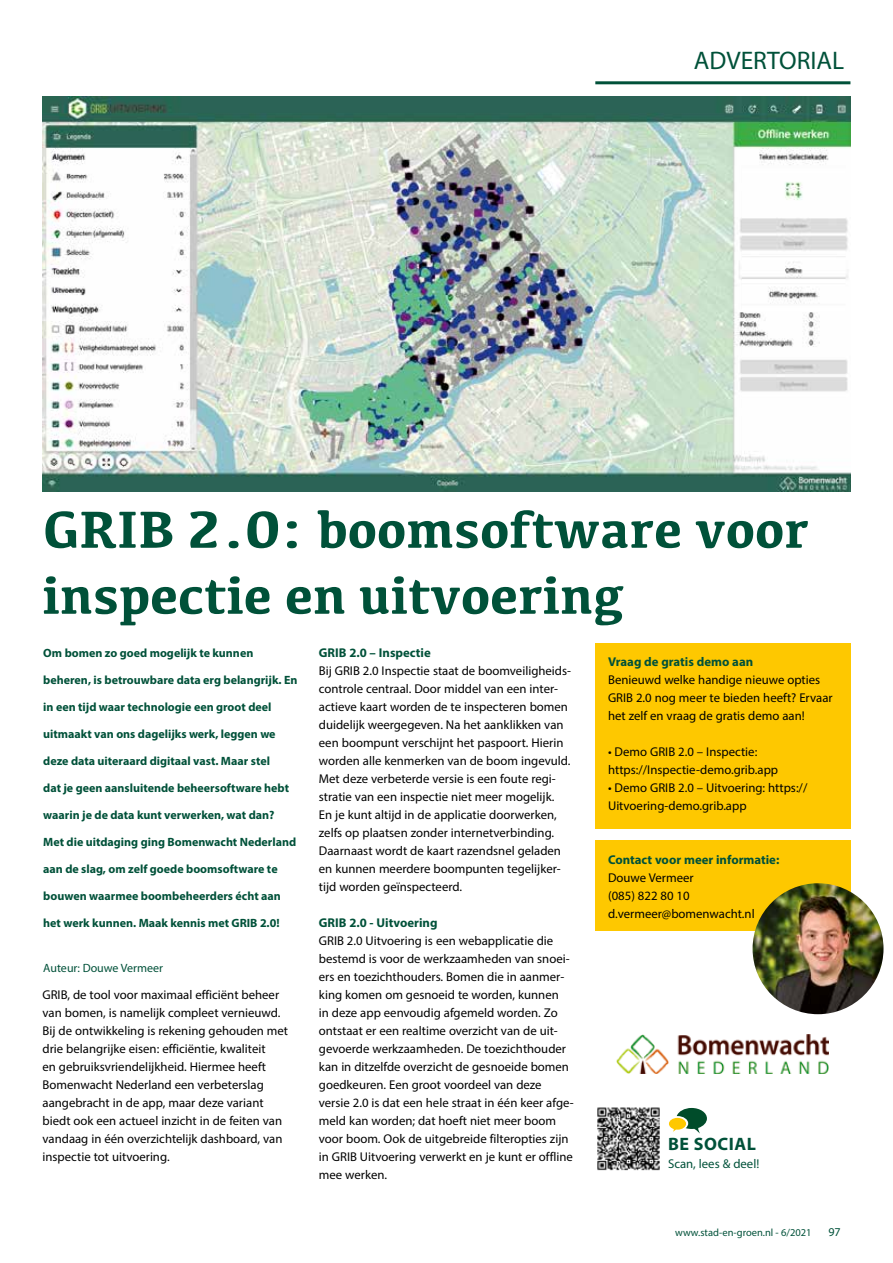
<style>
.page{position:relative;width:893px;height:1263px;background:#fff}
.page>*{position:absolute;margin:0;border:0;box-sizing:border-box;transform-origin:0 0}
.t1{font:700 54px/66px "Kefa";color:#005139}
.t2{font:25.5px "Myriad Pro";color:#005139}
.t3{font:700 18px "Myriad Pro";letter-spacing:.03em;color:#005139}
.t4{font:12.75px/18px "Myriad Pro";color:#000}
.t5{font:700 12.75px "Myriad Pro";color:#005139}
.t6{font:12.75px "Myriad Pro";color:#005139}
.t7{font:700 12px "Myriad Pro";color:#005139}
.t8{font:12px "Myriad Pro";color:#005139}
.t9{font:10.5px "Myriad Pro";color:#005139}
</style>
<div class="page">
<hr style="left:595px;top:81px;width:255px;height:3px;background:#005139">
<img style="left:43px;top:97px;width:807px;height:394px">
<div style="left:595px;top:643px;width:255px;height:185px;background:#fec800"></div>
<div style="left:595px;top:840px;width:255px;height:91px;background:#fec800"></div>
<img style="left:752px;top:883px;width:131px;height:131px;border-radius:65px">
<img style="left:617px;top:1035px;width:212px;height:38px">
<img style="left:597px;top:1107px;width:63px;height:64px">
<svg style="left:669px;top:1108px;width:38px;height:26px"></svg>
<h2 class="t2" style="left:694px;top:45px;width:152px">ADVERTORIAL</h2>
<h1 class="t1" style="left:43px;top:494px;width:768px">GRIB 2.0: boomsoftware voor inspectie en uitvoering</h1>
<p class="t5" style="left:608px;top:653px;width:147px">Vraag de gratis demo aan</p>
<p class="t4" style="left:608px;top:671px;width:226px">Benieuwd welke handige nieuwe opties<br>GRIB 2.0 nog meer te bieden heeft? Ervaar het zelf en vraag de gratis demo aan!</p>
<p class="t4" style="left:608px;top:743px;width:172px">• Demo GRIB 2.0 – Inspectie: https://Inspectie-demo.grib.app</p>
<p class="t4" style="left:608px;top:779px;width:201px">• Demo GRIB 2.0 – Uitvoering: https://<br>Uitvoering-demo.grib.app</p>
<p class="t5" style="left:319px;top:644px;width:113px">GRIB 2.0 – Inspectie</p>
<p class="t4" style="left:319px;top:662px;width:254px">Bij GRIB 2.0 Inspectie staat de boomveiligheids&shy;controle centraal. Door middel van een inter&shy;actieve kaart worden de te inspecteren bomen duidelijk weergegeven. Na het aanklikken van een boompunt verschijnt het paspoort. Hierin worden alle kenmerken van de boom ingevuld.<br>Met deze verbeterde versie is een foute regi&shy;stratie van een inspectie niet meer mogelijk.<br>En je kunt altijd in de applicatie doorwerken, zelfs op plaatsen zonder internetverbinding.<br>Daarnaast wordt de kaart razendsnel geladen en kunnen meerdere boompunten tegelijker&shy;tijd worden geïnspecteerd.</p>
<p class="t5" style="left:319px;top:914px;width:120px">GRIB 2.0 - Uitvoering</p>
<p class="t4" style="left:319px;top:932px;width:256px">GRIB 2.0 Uitvoering is een webapplicatie die bestemd is voor de werkzaamheden van snoei&shy;ers en toezichthouders. Bomen die in aanmer&shy;king komen om gesnoeid te worden, kunnen<br>in deze app eenvoudig afgemeld worden. Zo ontstaat er een realtime overzicht van de uit&shy;gevoerde werkzaamheden. De toezichthouder kan in ditzelfde overzicht de gesnoeide bomen goedkeuren. Een groot voordeel van deze versie 2.0 is dat een hele straat in één keer afge&shy;meld kan worden; dat hoeft niet meer boom voor boom. Ook de uitgebreide filteropties zijn in GRIB Uitvoering verwerkt en je kunt er offline mee werken.</p>
<p class="t7" style="left:43px;top:645px;width:212px">Om bomen zo goed mogelijk te kunnen</p>
<p class="t7" style="left:43px;top:672px;width:256px">beheren, is betrouwbare data erg belangrijk. En</p>
<p class="t7" style="left:43px;top:699px;width:230px">in een tijd waar technologie een groot deel</p>
<p class="t7" style="left:43px;top:726px;width:234px">uitmaakt van ons dagelijks werk, leggen we</p>
<p class="t7" style="left:43px;top:753px;width:228px">deze data uiteraard digitaal vast. Maar stel</p>
<p class="t7" style="left:43px;top:780px;width:247px">dat je geen aansluitende beheersoftware hebt</p>
<p class="t7" style="left:43px;top:807px;width:233px">waarin je de data kunt verwerken, wat dan?</p>
<p class="t7" style="left:43px;top:834px;width:254px">Met die uitdaging ging Bomenwacht Nederland</p>
<p class="t7" style="left:43px;top:861px;width:236px">aan de slag, om zelf goede boomsoftware te</p>
<p class="t7" style="left:43px;top:888px;width:239px">bouwen waarmee boombeheerders écht aan</p>
<p class="t7" style="left:43px;top:915px;width:238px">het werk kunnen. Maak kennis met GRIB 2.0!</p>
<p class="t8" style="left:43px;top:961px;width:121px">Auteur: Douwe Vermeer</p>
<p class="t5" style="left:608px;top:851px;width:173px">Contact voor meer informatie:</p>
<p class="t4" style="left:608px;top:869px;width:148px">Douwe Vermeer<br>(085) 822 80 10 d.vermeer@bomenwacht.nl</p>
<p class="t4" style="left:43px;top:986px;width:247px">GRIB, de tool voor maximaal efficiënt beheer van bomen, is namelijk compleet vernieuwd.<br>Bij de ontwikkeling is rekening gehouden met drie belangrijke eisen: efficiëntie, kwaliteit<br>en gebruiksvriendelijkheid. Hiermee heeft Bomenwacht Nederland een verbeterslag aangebracht in de app, maar deze variant biedt ook een actueel inzicht in de feiten van vandaag in één overzichtelijk dashboard, van inspectie tot uitvoering.</p>
<h3 class="t3" style="left:668px;top:1132px;width:89px">BE SOCIAL</h3>
<p class="t6" style="left:668px;top:1155px;width:93px">Scan, lees &amp; deel!</p>
<p class="t9" style="left:675px;top:1226px;width:138px">www.stad-en-groen.nl - 6/2021</p>
<p class="t8" style="left:828px;top:1224px;width:14px">97</p>
</div>
